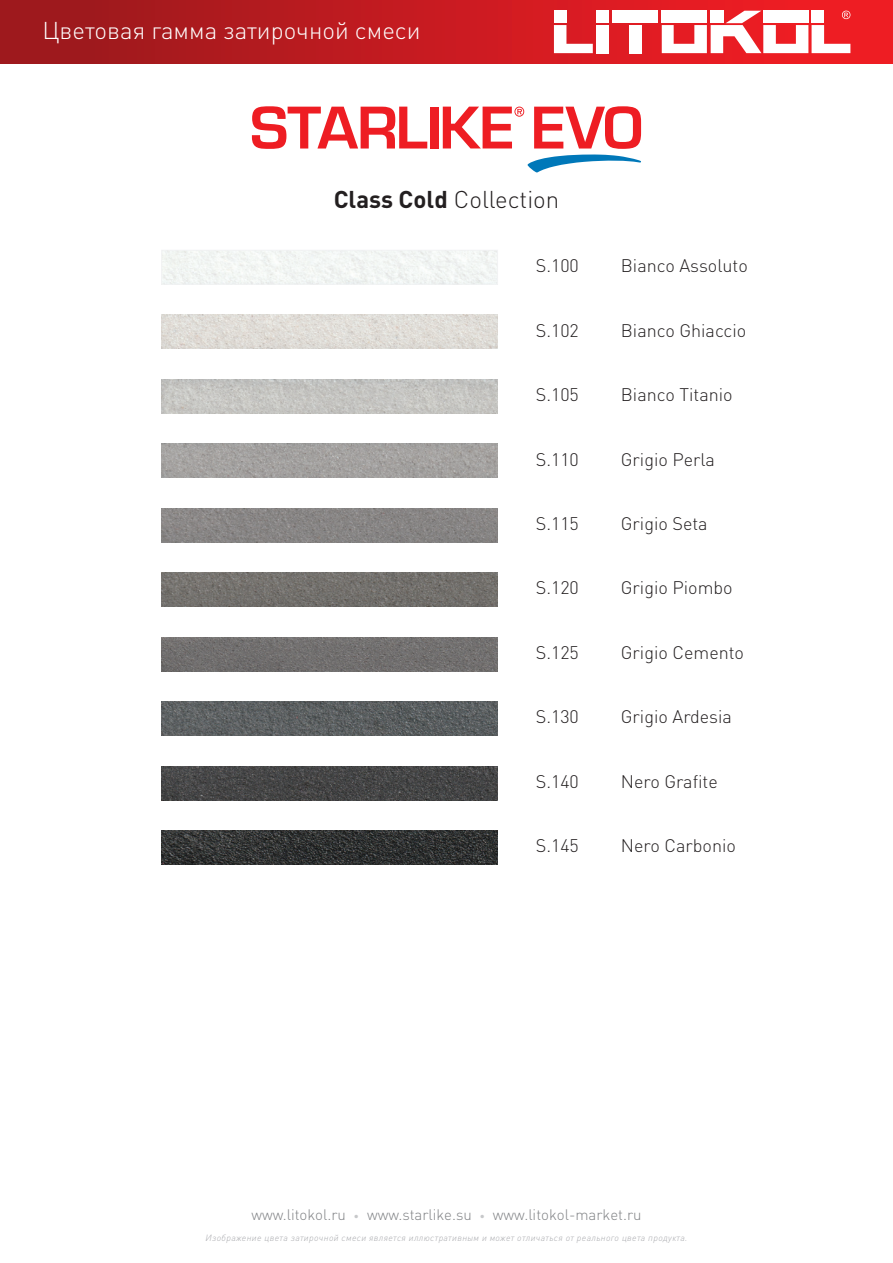
<style>
.page{position:relative;width:893px;height:1263px;background:#fff}
.page>*{position:absolute;margin:0;border:0;box-sizing:border-box;transform-origin:0 0}
.t1{font:300 24px "DIN Pro";color:#fff}
.t2{font:300 24px "DIN Pro";color:#231f20}
.t3{font:300 18px "DIN Pro";color:#231f20}
.t4{font:300 15px "DIN Pro";color:#808285}
.t5{font:italic 300 9px "DIN Pro";letter-spacing:.04em;color:#a8a9ad}
.s1{font-weight:700}
.s2{font-size:10.5px;color:#c7c8ca}
</style>
<div class="page">
<svg style="left:0;top:0;width:893px;height:64px;background:#c11c21"></svg>
<div style="left:597px;top:25px;width:12px;height:28px;background:#fff"></div>
<div style="left:597px;top:11px;width:12px;height:12px;background:#fff"></div>
<div style="left:613px;top:11px;width:45px;height:12px;background:#fff"></div>
<div style="left:629px;top:25px;width:13px;height:28px;background:#fff"></div>
<div style="left:554px;top:11px;width:12px;height:12px;background:#fff"></div>
<svg style="left:554px;top:25px;width:39px;height:28px"></svg>
<svg style="left:662px;top:11px;width:188px;height:42px"></svg>
<svg style="left:252px;top:106px;width:175px;height:43px"></svg>
<div style="left:430px;top:107px;width:8px;height:41px;background:#ee1d23"></div>
<svg style="left:443px;top:106px;width:199px;height:67px"></svg>
<div style="left:163px;top:252px;width:333px;height:30px;background:#f2f6f4"></div>
<div style="left:161px;top:250px;width:337px;height:34px;border:1px solid #f2f3f4"></div>
<img style="left:162px;top:315px;width:335px;height:34px">
<img style="left:162px;top:573px;width:335px;height:34px">
<img style="left:162px;top:379px;width:335px;height:34px">
<img style="left:162px;top:444px;width:335px;height:34px">
<img style="left:162px;top:508px;width:335px;height:34px">
<img style="left:162px;top:637px;width:335px;height:34px">
<img style="left:162px;top:766px;width:335px;height:34px">
<img style="left:162px;top:831px;width:335px;height:34px">
<img style="left:162px;top:702px;width:335px;height:34px">
<h1 class="t1" style="left:43px;top:14px;width:379px">Цветовая гамма затирочной смеси</h1>
<h1 class="t2" style="left:334px;top:183px;width:227px"><span class="s1">Class Cold</span> Collection</h1>
<p class="t3" style="left:536px;top:253px;width:45px">S.100</p>
<p class="t3" style="left:621px;top:253px;width:129px">Bianco Assoluto</p>
<p class="t3" style="left:536px;top:318px;width:45px">S.102</p>
<p class="t3" style="left:621px;top:318px;width:127px">Bianco Ghiaccio</p>
<p class="t3" style="left:536px;top:382px;width:45px">S.105</p>
<p class="t3" style="left:621px;top:382px;width:113px">Bianco Titanio</p>
<p class="t3" style="left:536px;top:447px;width:45px">S.110</p>
<p class="t3" style="left:621px;top:447px;width:96px">Grigio Perla</p>
<p class="t3" style="left:536px;top:511px;width:45px">S.115</p>
<p class="t3" style="left:621px;top:511px;width:88px">Grigio Seta</p>
<p class="t3" style="left:536px;top:576px;width:45px">S.120</p>
<p class="t3" style="left:621px;top:576px;width:113px">Grigio Piombo</p>
<p class="t3" style="left:536px;top:640px;width:45px">S.125</p>
<p class="t3" style="left:621px;top:640px;width:125px">Grigio Cemento</p>
<p class="t3" style="left:536px;top:704px;width:45px">S.130</p>
<p class="t3" style="left:621px;top:704px;width:113px">Grigio Ardesia</p>
<p class="t3" style="left:536px;top:769px;width:45px">S.140</p>
<p class="t3" style="left:621px;top:769px;width:98px">Nero Grafite</p>
<p class="t3" style="left:536px;top:833px;width:45px">S.145</p>
<p class="t3" style="left:621px;top:833px;width:117px">Nero Carbonio</p>
<p class="t4" style="left:251px;top:1205px;width:392px">www.litokol.ru <span class="s2">•</span> www.starlike.su <span class="s2">•</span> www.litokol-market.ru</p>
<p class="t5" style="left:205px;top:1231px;width:484px">Изображение цвета затирочной смеси является иллюстративным и может отличаться от реального цвета продукта.</p>
</div>
